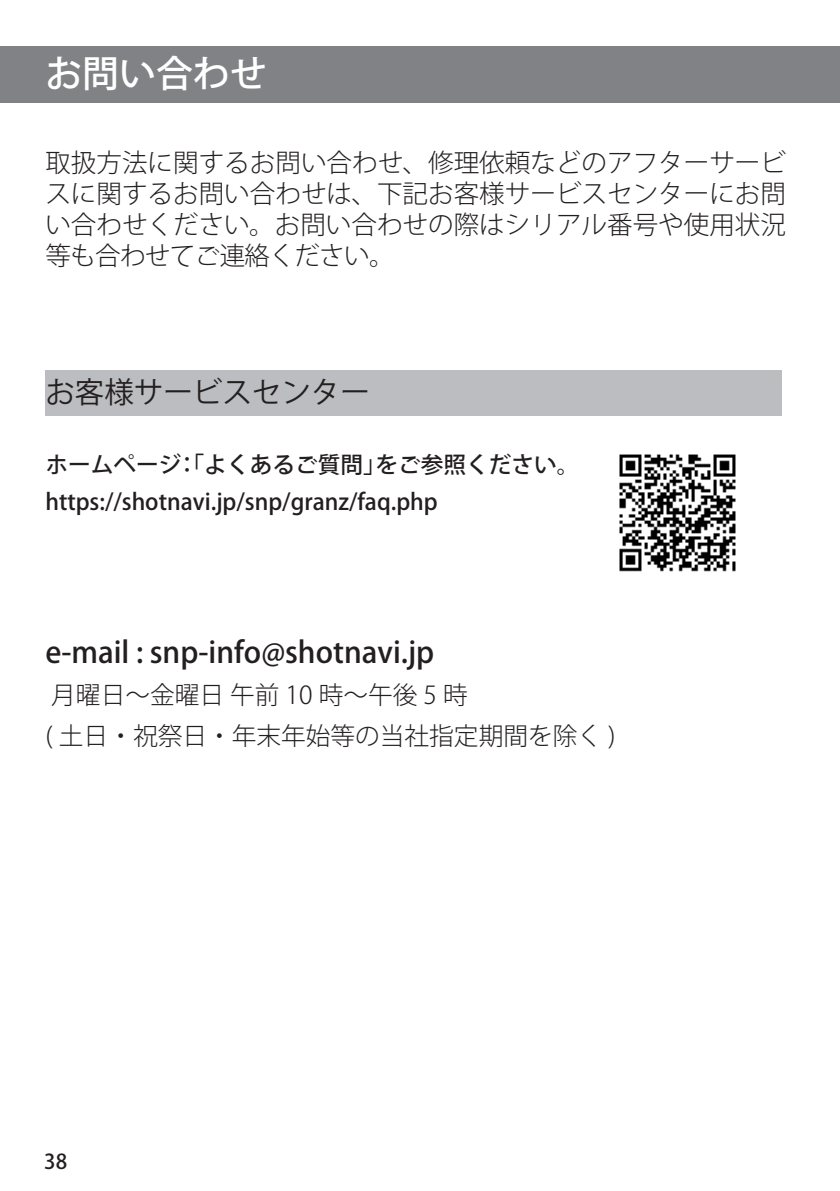
<style>
.page{position:relative;width:840px;height:1191px;background:#fff}
.page>*{position:absolute;margin:0;border:0;box-sizing:border-box;transform-origin:0 0}
.t1{font:500 36.8px "Koz Go Pro";color:#fff}
.t2{font:500 29.6px "Koz Go Pro";color:#231f20}
.t3{font:29.6px "Koz Go Pro";color:#231f20}
.t4{font:300 25.6px/31.2px "Koz Go Pro";color:#231f20;text-align:justify}
.t5{font:300 24.8px/40.8px "Koz Go Pro";color:#231f20}
.t6{font:500 22.8px/36.8px "Koz Go Pro";color:#231f20}
.t7{font:500 20.4px "Koz Go Pro";color:#231f20}
</style>
<div class="page">
<div style="left:0;top:46px;width:839px;height:57px;background:#808285"></div>
<div style="left:45px;top:370px;width:736px;height:45px;background:#bcbdc0"></div>
<img style="left:619px;top:454px;width:117px;height:118px">
<h1 class="t1" style="left:45px;top:50px;width:223px">お問い合わせ</h1>
<p class="t4" style="left:45px;top:147px;width:741px">取扱方法に関するお問い合わせ、修理依頼などのアフターサービスに関するお問い合わせは、下記お客様サービスセンターにお問い合わせください。お問い合わせの際はシリアル番号や使用状況等も合わせてご連絡ください。</p>
<p class="t3" style="left:45px;top:373px;width:326px">お客様サービスセンター</p>
<p class="t6" style="left:45px;top:447px;width:535px">ホームページ：「よくあるご質問」をご参照ください。https://shotnavi.jp/snp/granz/faq.php</p>
<p class="t2" style="left:45px;top:632px;width:390px">e-mail : snp-info@shotnavi.jp</p>
<p class="t5" style="left:45px;top:674px;width:571px">月曜日〜金曜日 午前 10 時〜午後 5 時<br>( 土日・祝祭日・年末年始等の当社指定期間を除く )</p>
<p class="t7" style="left:44px;top:1148px;width:24px">38</p>
</div>
